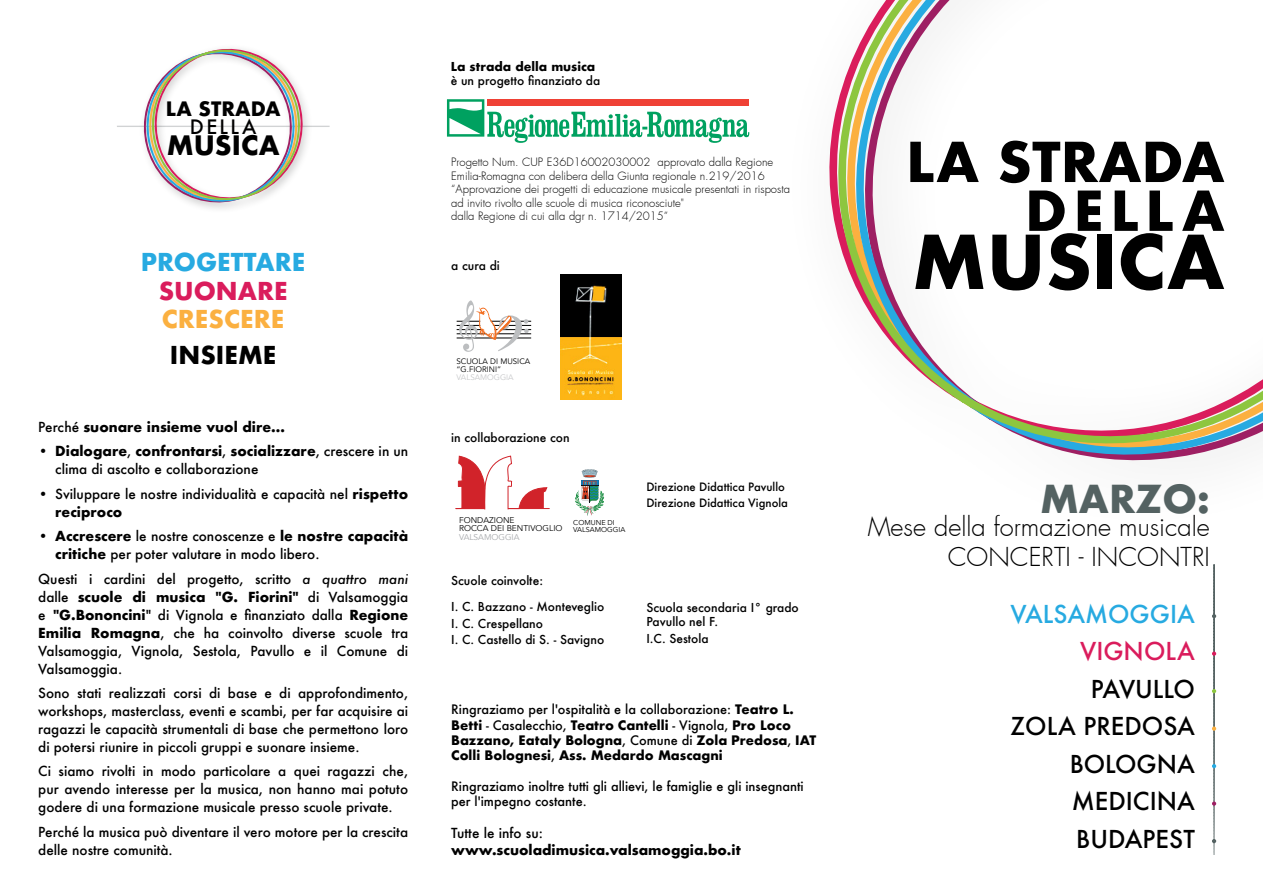
<style>
.page{position:relative;width:1263px;height:893px;background:#fff}
.page>*{position:absolute;margin:0;border:0;box-sizing:border-box;transform-origin:0 0}
.t1{font:700 72px "Futura";color:#000}
.t2{font:700 53.4px/48.8px "Futura";letter-spacing:.005em;color:#000;text-align:right}
.t3{font:700 37.5px "Futura";color:#546262}
.t4{font:700 26.1px "Futura";color:#000}
.t5{font:300 25.5px/30.6px "Futura";color:#000;text-align:right}
.t6{font:500 24px/37.5px "Futura";color:#000;text-align:right}
.t7{font:500 24px "Futura";color:#27aae1}
.t8{font:700 24px "Futura";color:#27aae1}
.t9{font:700 24px "Futura";color:#fbb040}
.t10{font:500 24px "Futura";color:#da1c5c}
.t11{font:700 24px "Futura";color:#da1c5c}
.t12{font:700 24px "Futura";color:#000}
.t13{font:700 19.35px "Futura";color:#000}
.t14{font:500 19.35px "Futura";color:#000}
.t15{font:500 13.5px/18px "Futura";color:#000}
.t16{font:700 13.5px "Futura";color:#000}
.t17{font:700 12.75px/15.3px "Futura";color:#000}
.t18{font:500 12.75px/15.3px "Futura";color:#000}
.t19{font:500 12px/26.1px "Futura";color:#000}
.t20{font:700 12px "Futura";color:#000}
.t21{font:300 11.25px/13.5px "Futura";color:#000}
.t22{font:500 11.25px/15.6px "Futura";color:#000}
.t23{font:8.4px/8.6px "Avenir";color:#000}
.t24{font:8.4px "Avenir";color:#a7a9ac}
.t25{font:7.95px/8.1px "Avenir";color:#000}
.t26{font:7.95px "Avenir";color:#c7c8ca}
.t27{font:7.05px/7.2px "Avenir";color:#000}
.s1{font-weight:500}
.s2{font-weight:700}
.s3{font-style:italic}
</style>
<div class="page">
<svg style="left:829px;top:0;width:434px;height:457px"></svg>
<hr style="left:117px;top:126px;width:213px;height:1px;background:#d1d3d4">
<div style="left:139px;top:44px;width:175px;height:170px;background:#fff"></div>
<svg style="left:139px;top:48px;width:168px;height:158px"></svg>
<svg style="left:1212px;top:564px;width:4px;height:291px"></svg>
<svg style="left:447px;top:99px;width:302px;height:44px"></svg>
<hr style="left:457px;top:321px;width:74px;height:1px;background:#000">
<hr style="left:457px;top:325px;width:74px;height:1px;background:#000">
<hr style="left:457px;top:329px;width:74px;height:1px;background:#000">
<hr style="left:457px;top:338px;width:74px;height:1px;background:#000">
<hr style="left:457px;top:334px;width:74px;height:1px;background:#000">
<svg style="left:459px;top:300px;width:70px;height:52px"></svg>
<img style="left:561px;top:274px;width:60px;height:125px">
<hr style="left:508px;top:508px;width:42px;height:1px;background:#d2232a">
<svg style="left:455px;top:455px;width:94px;height:55px"></svg>
<svg style="left:575px;top:469px;width:29px;height:47px"></svg>
<h3 class="t13" style="left:166px;top:95px;width:117px">La strada</h3>
<h3 class="t14" style="left:190px;top:114px;width:14px">della</h3>
<h3 class="t4" style="left:167px;top:126px;width:114px">musica</h3>
<h3 class="t8" style="left:141px;top:244px;width:166px">progettare</h3>
<h3 class="t11" style="left:159px;top:273px;width:131px">suonare</h3>
<h3 class="t9" style="left:162px;top:302px;width:124px">crescere</h3>
<h3 class="t12" style="left:170px;top:338px;width:108px">insieme</h3>
<p class="t16" style="left:38px;top:417px;width:248px"><span class="s1">Perché</span> suonare insieme vuol dire…</p>
<p class="t15" style="left:55px;top:442px;width:354px;text-indent:-17px"><span class="s2">• Dialogare</span>, <span class="s2">confrontarsi</span>, <span class="s2">socializzare</span>, crescere in un clima di ascolto e collaborazione</p>
<p class="t15" style="left:55px;top:485px;width:354px;text-indent:-17px">• Sviluppare le nostre individualità e capacità nel <span class="s2">rispetto reciproco</span></p>
<p class="t15" style="left:55px;top:527px;width:354px;text-indent:-17px"><span class="s2">• Accrescere</span> le nostre conoscenze e <span class="s2">le nostre capacità critiche</span> per poter valutare in modo libero.</p>
<p class="t15" style="left:38px;top:569px;width:371px;text-align:justify">Questi i cardini del progetto, scritto <span class="s3">a quattro mani </span>dalle <span class="s2">scuole di musica "G. Fiorini"</span> di Valsamoggia e <span class="s2">"G.Bononcini</span>" di Vignola e finanziato dalla <span class="s2">Regione Emilia Romagna</span>, che ha coinvolto diverse scuole tra Valsamoggia, Vignola, Sestola, Pavullo e il Comune di Valsamoggia.</p>
<p class="t15" style="left:38px;top:684px;width:371px;text-align:justify">Sono stati realizzati corsi di base e di approfondimento, workshops, masterclass, eventi e scambi, per far acquisire ai ragazzi le capacità strumentali di base che permettono loro di potersi riunire in piccoli gruppi e suonare insieme.</p>
<p class="t15" style="left:38px;top:762px;width:371px;text-align:justify">Ci siamo rivolti in modo particolare a quei ragazzi che, pur avendo interesse per la musica, non hanno mai potuto godere di una formazione musicale presso scuole private.</p>
<p class="t15" style="left:38px;top:822px;width:371px">Perché la musica può diventare il vero motore per la crescita delle nostre comunità.</p>
<p class="t20" style="left:451px;top:57px;width:146px">La strada della musica</p>
<p class="t19" style="left:451px;top:67px;width:151px">è un progetto finanziato da</p>
<p class="t21" style="left:451px;top:156px;width:340px">Progetto N um. CUP E36D16002030002 approvato dalla Regione Emilia-Romagna con delibera della Giunta regionale n.219/2016 “Approvazione dei progetti di educazione musicale presentati in risposta ad invito rivolto alle scuole di musica riconosciute"<br>dalla Regione di cui alla dgr n. 1714/2015”</p>
<p class="t19" style="left:451px;top:252px;width:50px">a cura di</p>
<p class="t25" style="left:456px;top:357px;width:75px">SCUOLA DI MUSICA “G.FIORINI”</p>
<p class="t26" style="left:456px;top:372px;width:59px">VALSAMOGGIA</p>
<p class="t19" style="left:451px;top:424px;width:120px">in collaborazione con</p>
<p class="t23" style="left:459px;top:516px;width:105px">FONDAZIONE<br>ROCCA DEI BENTIVOGLIO</p>
<p class="t24" style="left:459px;top:532px;width:62px">VALSAMOGGIA</p>
<p class="t27" style="left:573px;top:519px;width:54px">COMUNE DI<br>VALSAMOGGIA</p>
<p class="t19" style="left:451px;top:567px;width:155px">Scuole coinvolte:<br>I. C. Bazzano - Monteveglio</p>
<p class="t19" style="left:451px;top:615px;width:155px;line-height:16.5px">I. C. Crespellano<br>I. C. Castello di S. - Savigno</p>
<p class="t22" style="left:646px;top:479px;width:143px">Direzione Didattica Pavullo<br>Direzione Didattica Vignola</p>
<p class="t19" style="left:646px;top:600px;width:154px;line-height:14.4px">Scuola secondaria I° grado<br>Pavullo nel F.</p>
<p class="t19" style="left:646px;top:625px;width:64px">I.C. Sestola</p>
<p class="t17" style="left:451px;top:702px;width:352px"><span class="s1">Ringraziamo per l'ospitalità e la collaborazione:</span> Teatro L.<br>Betti <span class="s1">- Casalecchio,</span> Teatro Cantelli <span class="s1">- Vignola,</span> Pro Loco Bazzano, Eataly Bologna<span class="s1">, Comune di</span> Zola Predosa<span class="s1">,</span> IAT Colli Bolognesi<span class="s1">,</span> Ass. Medardo Mascagni</p>
<p class="t18" style="left:451px;top:778px;width:354px">Ringraziamo inoltre tutti gli allievi, le famiglie e gli insegnanti per l'impegno costante.</p>
<p class="t15" style="left:451px;top:824px;width:93px">Tutte le info su:</p>
<p class="t16" style="left:451px;top:840px;width:291px">www.scuoladimusica.valsamoggia.bo.it</p>
<h2 class="t2" style="left:906px;top:137px;width:320px">La strada dell a</h2>
<h1 class="t1" style="left:912px;top:210px;width:314px">musica</h1>
<h3 class="t3" style="left:1040px;top:472px;width:33px">MAR</h3>
<h3 class="t3" style="left:1135px;top:472px;width:76px">ZO:</h3>
<h3 class="t5" style="left:868px;top:512px;width:344px">Mese della formazione musicale concerti - incontri</h3>
<h3 class="t7" style="left:1010px;top:598px;width:186px">VALSAMOGGIA</h3>
<h3 class="t10" style="left:1080px;top:635px;width:116px">VIGNOLA</h3>
<h3 class="t6" style="left:1010px;top:670px;width:186px">PAVULLO<br>ZOLA PREDOSA<br>BOLOGNA<br>MEDICINA<br>BUDAPEST</h3>
</div>
